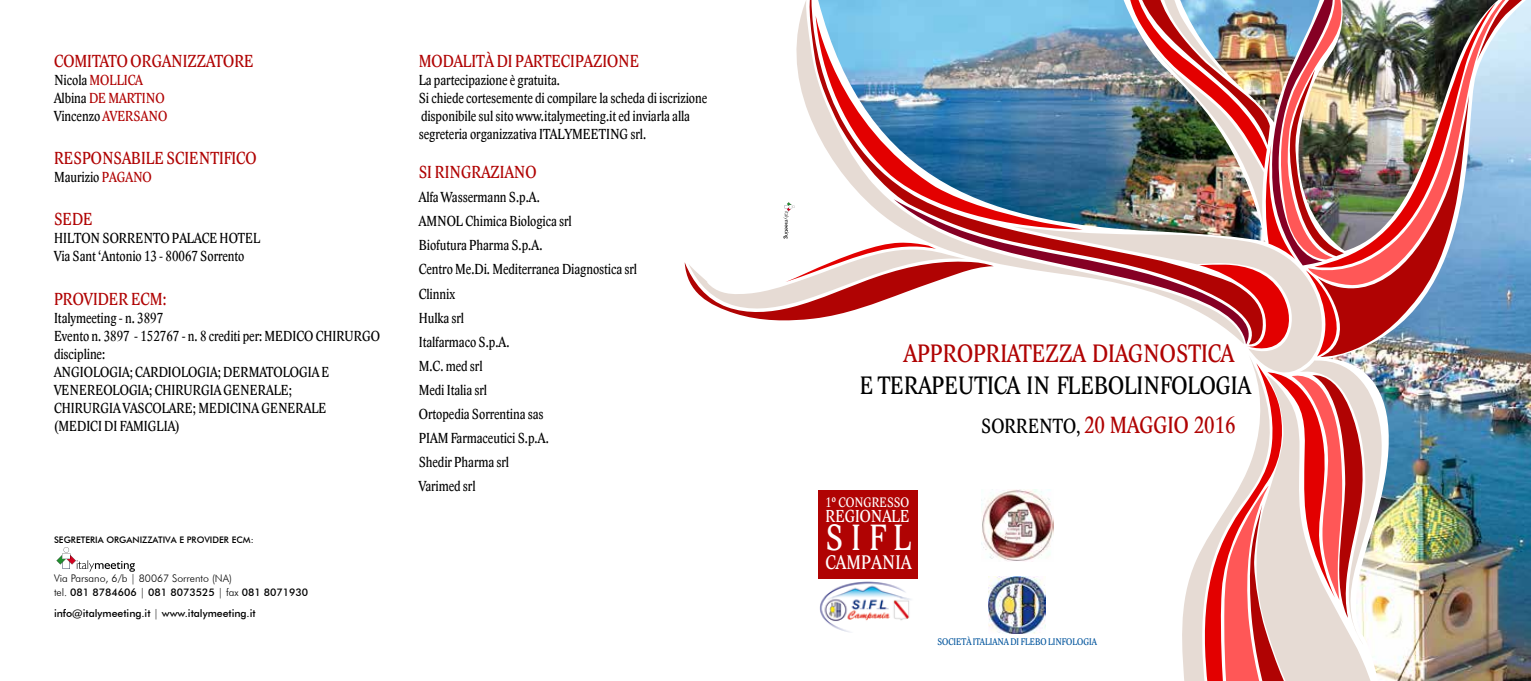
<style>
.page{position:relative;width:1531px;height:681px;background:#fff}
.page>*{position:absolute;margin:0;border:0;box-sizing:border-box;transform-origin:0 0}
.t1{font:37.65px "Lido STF Cond CE";color:#fff}
.t2{font:25.95px "Lido STF Cond CE";color:#000}
.t3{font:25.95px "Lido STF Cond CE";color:#b00303}
.t4{font:24.3px "Lido STF Cond CE";color:#b00303}
.t5{font:20.25px "Lido STF Cond CE";letter-spacing:.015em;color:#fff}
.t6{font:18px "Lido STF Cond CE";color:#b00303}
.t7{font:17.85px "Lido STF Cond CE";color:#fff}
.t8{font:15px/24px "Lido STF Cond CE";color:#000}
.t9{font:15px/18px "Lido STF Cond CE";color:#b00303}
.t10{font:14.1px "Lido STF Cond CE";color:#fff}
.t11{font:300 10.5px/13.5px "Futura BT";color:#000}
.t12{font:500 10.5px "Futura BT";color:#000}
.t13{font:10.05px "Lido STF Cond CE";color:#00549c}
.t14{font:500 9px "Futura BT";color:#000}
.s1{color:#000}
.s2{color:#b00303}
.s3{font-weight:500}
.s4{font-weight:300}
.s5{font-size:21.15px;color:#000}
</style>
<div class="page">
<svg style="left:796px;top:0;width:216px;height:266px"></svg>
<svg style="left:1274px;top:375px;width:53px;height:305px;background:#e8aca7"></svg>
<svg style="left:1182px;top:392px;width:92px;height:288px"></svg>
<svg style="left:1012px;top:226px;width:312px;height:166px"></svg>
<img style="left:1265px;top:0;width:32px;height:122px">
<img style="left:1297px;top:0;width:30px;height:251px">
<img style="left:1327px;top:0;width:204px;height:680px">
<img style="left:818px;top:0;width:447px;height:242px">
<svg style="left:685px;top:202px;width:309px;height:119px"></svg>
<svg style="left:56px;top:547px;width:79px;height:24px"></svg>
<img style="left:989px;top:576px;width:56px;height:57px">
<div style="left:819px;top:489px;width:99px;height:90px;background:#b00303"></div>
<img style="left:819px;top:581px;width:92px;height:51px">
<img style="left:981px;top:489px;width:72px;height:72px">
<p class="t6" style="left:54px;top:50px;width:201px">COMITATO ORGANIZZATORE</p>
<p class="t9" style="left:54px;top:71px;width:115px"><span class="s1">Nicola</span> MOLLICA<br><span class="s1">Albina</span> DE MARTINO<br><span class="s1">Vincenzo</span> AVERSANO</p>
<p class="t6" style="left:54px;top:147px;width:204px">RESPONSABILE SCIENTIFICO</p>
<p class="t8" style="left:54px;top:165px;width:99px">Maurizio <span class="s2">PAGANO</span></p>
<p class="t6" style="left:54px;top:208px;width:40px">SEDE</p>
<p class="t8" style="left:54px;top:229px;width:208px;line-height:18px">HILTON SORRENTO PALACE HOTEL<br>Via Sant ‘Antonio 13 - 80067 Sorrento</p>
<p class="t6" style="left:54px;top:287px;width:114px">PROVIDER ECM:</p>
<p class="t8" style="left:54px;top:308px;width:327px;line-height:18px">Italymeeting - n. 3897<br>Evento n. 3897 - 152767 - n. 8 crediti per: MEDICO CHIRURGO discipline:<br>ANGIOLOGIA; CARDIOLOGIA; DERMATOLOGIA E VENEREOLOGIA; CHIRURGIA GENERALE;<br>CHIRURGIA VASCOLARE; MEDICINA GENERALE<br>(MEDICI DI FAMIGLIA)</p>
<p class="t14" style="left:54px;top:534px;width:201px">SEGRETERIA ORGANIZZATIVA E PROVIDER ECM:</p>
<p class="t11" style="left:54px;top:571px;width:256px">Via Parsano, 6/b | 80067 Sorrento (NA)<br>tel. <span class="s3">081 8784606</span> | <span class="s3">081 8073525</span> | fax <span class="s3">081 8071930</span></p>
<p class="t12" style="left:54px;top:606px;width:203px">info@italymeeting.it <span class="s4">|</span> www.italymeeting.it</p>
<p class="t6" style="left:419px;top:50px;width:222px">MODALITÀ DI PARTECIPAZIONE</p>
<p class="t8" style="left:419px;top:71px;width:290px;line-height:18px">La partecipazione è gratuita.<br>Si chiede cortesemente di compilare la scheda di iscrizione disponibile sul sito www.italymeeting.it ed inviarla alla segreteria organizzativa ITALYMEETING srl.</p>
<p class="t6" style="left:419px;top:161px;width:119px">SI RINGRAZIANO</p>
<p class="t8" style="left:419px;top:185px;width:220px">Alfa Wassermann S.p.A.<br>AMNOL Chimica Biologica srl<br>Biofutura Pharma S.p.A.<br>Centro Me.Di. Mediterranea Diagnostica srl<br>Clinnix<br>Hulka srl<br>Italfarmaco S.p.A.<br>M.C. med srl<br>Medi Italia srl<br>Ortopedia Sorrentina sas<br>PIAM Farmaceutici S.p.A.<br>Shedir Pharma srl<br>Varimed srl</p>
<h2 class="t3" style="left:904px;top:338px;width:332px">APPROPRIATEZZA DIAGNOSTICA</h2>
<h2 class="t2" style="left:860px;top:370px;width:392px">E TERAPEUTICA IN FLEBOLINFOLOGIA</h2>
<p class="t10" style="left:825px;top:493px;width:85px">1° CONGRESSO</p>
<p class="t7" style="left:825px;top:504px;width:86px">REGIONALE</p>
<h1 class="t1" style="left:825px;top:514px;width:87px">SIFL</h1>
<h3 class="t5" style="left:825px;top:550px;width:87px">CAMPANIA</h3>
<h3 class="t4" style="left:981px;top:410px;width:256px"><span class="s5">SORRENTO,</span> 20 MAGGIO 2016</h3>
<p class="t13" style="left:937px;top:635px;width:161px">SOCIETÀ ITALIANA DI FLEBO LINFOLOGIA</p>
</div>
